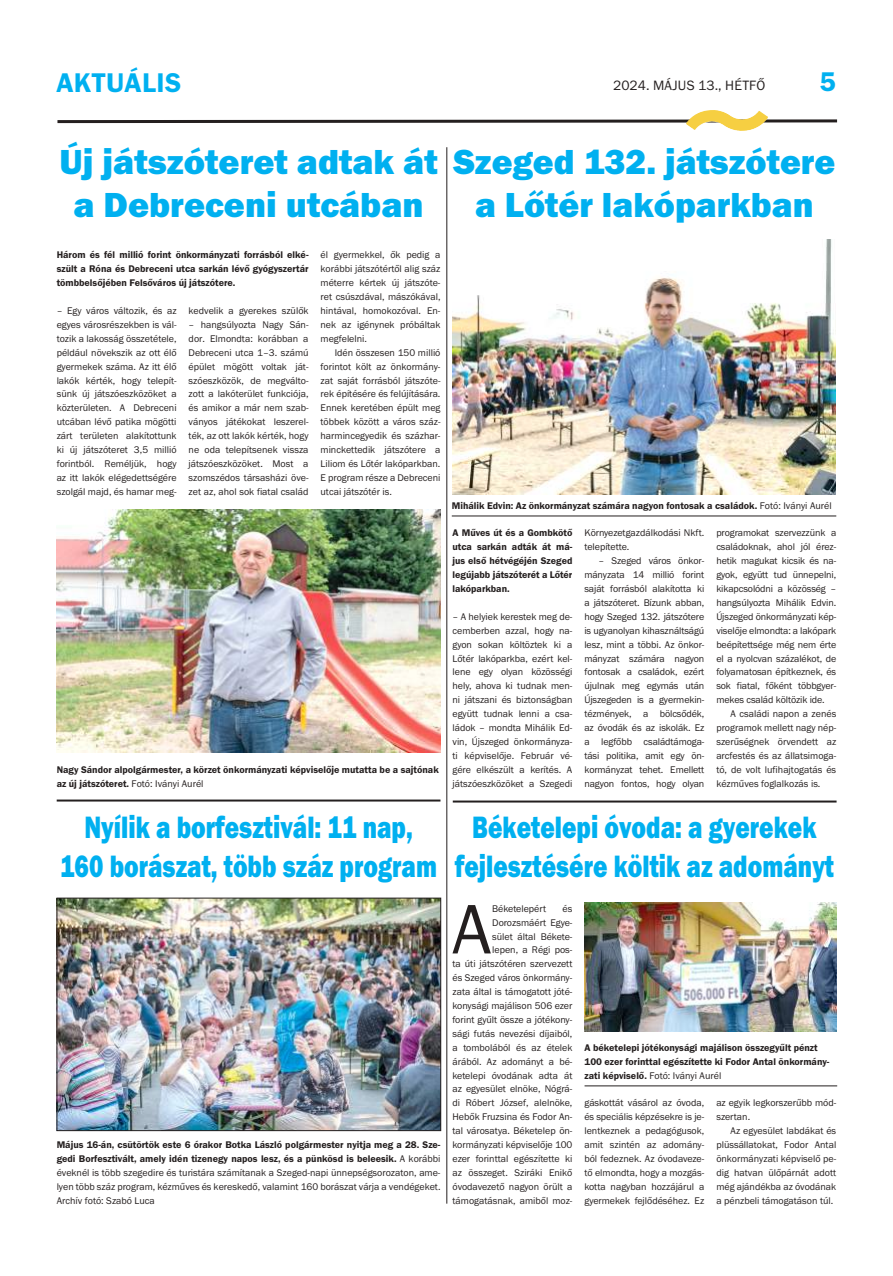
<style>
.page{position:relative;width:893px;height:1276px;background:#fff}
.page>*{position:absolute;margin:0;border:0;box-sizing:border-box;transform-origin:0 0}
.t1{font:72.5px "Franklin Gothic Reg OT";color:#241f1f}
.t2{font:36px/43.2px "Franklin Gothic Hea OT";color:#00b0f0}
.t3{font:32px/38.4px "Franklin Gothic Hea OT";color:#00b0f0;text-align:center;scale:.77 1}
.t4{font:28px "Franklin Gothic Dem OT";letter-spacing:.015em;color:#00b0f0}
.t5{font:14px "Franklin Gothic Reg OT";letter-spacing:.015em;color:#241f1f}
.t6{font:10px/13.9px "Franklin Gothic Reg OT";color:#241f1f;text-align:justify}
.t7{font:10px/13.9px "Franklin Gothic Dem OT";color:#241f1f}
.s1{font-family:"Franklin Gothic Reg OT"}
.s2{font-family:"Franklin Gothic Dem OT"}
</style>
<div class="page">
<svg style="left:57px;top:119px;width:781px;height:5px"></svg>
<img style="left:686px;top:111px;width:82px;height:20px">
<img style="left:59px;top:899px;width:380px;height:229px">
<div style="left:57px;top:897px;width:384px;height:233px;border:1px solid #241f1f"></div>
<hr style="left:57px;top:799px;width:383px;height:2px;background:#241f1f">
<hr style="left:453px;top:800px;width:384px;height:2px;background:#241f1f">
<hr style="left:447px;top:147px;width:1px;height:1056px;background:#241f1f">
<img style="left:584px;top:902px;width:252px;height:129px">
<img style="left:57px;top:509px;width:383px;height:243px">
<img style="left:452px;top:239px;width:383px;height:255px">
<hr style="left:585px;top:1085px;width:252px;height:1px;background:#241f1f">
<hr style="left:452px;top:515px;width:384px;height:1px;background:#241f1f">
<h3 class="t4" style="left:57px;top:67px;width:126px">AKTUÁLIS</h3>
<h3 class="t5" style="left:613px;top:78px;width:154px">2024. MÁJUS 13., HÉTFŐ</h3>
<h3 class="t4" style="left:820px;top:65px;width:18px">5</h3>
<h2 class="t2" style="left:73px;top:141px;width:763px;text-indent:-14px">Új játszóteret adtak át Szeged 132. játszótere a Debreceni utcában</h2>
<h2 class="t2" style="left:475px;top:184px;width:340px">a Lőtér lakóparkban</h2>
<p class="t7" style="left:57px;top:248px;width:253px;text-align:justify">Három és fél millió forint önkormányzati forrásból elké&shy;szült a Róna és Debreceni utca sarkán lévő gyógyszertár tömbbelsőjében Felsőváros új játszótere.</p>
<p class="t6" style="left:57px;top:304px;width:121px">– Egy város változik, és az egyes városrészekben is vál&shy;tozik a lakosság összetétele, például növekszik az ott élő gyermekek száma. Az itt élő lakók kérték, hogy telepít&shy;sünk új játszóeszközöket a közterületen. A Debreceni utcában lévő patika mögötti zárt területen alakítottunk ki új játszóteret 3,5 millió forintból. Reméljük, hogy az itt lakók elégedettségére szolgál majd, és hamar meg-</p>
<p class="t6" style="left:189px;top:304px;width:121px">kedvelik a gyerekes szülők</p>
<p class="t6" style="left:189px;top:318px;width:121px">– hangsúlyozta Nagy Sán&shy;dor. Elmondta: korábban a Debreceni utca 1–3. számú épület mögött voltak ját&shy;szóeszközök, de megválto&shy;zott a lakóterület funkciója, és amikor a már nem szab&shy;ványos játékokat leszerel&shy;ték, az ott lakók kérték, hogy ne oda telepítsenek vissza játszóeszközöket. Most a szomszédos társasházi öve&shy;zet az, ahol sok fiatal család</p>
<p class="t6" style="left:321px;top:248px;width:121px">él gyermekkel, ők pedig a korábbi játszótértől alig száz méterre kértek új játszóte&shy;ret csúszdával, mászókával, hintával, homokozóval. En&shy;nek az igénynek próbáltak megfelelni.</p>
<p class="t6" style="left:321px;top:345px;width:121px;text-indent:14px">Idén összesen 150 millió forintot költ az önkormány&shy;zat saját forrásból játszóte&shy;rek építésére és felújítására.<br>Ennek keretében épült meg többek között a város száz&shy;harmincegyedik és százhar&shy;minckettedik játszótere a Liliom és Lőtér lakóparkban.<br>E program része a Debreceni utcai játszótér is.</p>
<p class="t7" style="left:57px;top:762px;width:384px">Nagy Sándor alpolgármester, a körzet önkormányzati képviselője mutatta be a sajtónak az új játszóteret. <span class="s1">Fotó: Iványi Aurél</span></p>
<h3 class="t3" style="left:60px;top:808px;width:491px">Nyílik a borfesztivál: 11 nap,<br>160 borászat, több száz program</h3>
<p class="t7" style="left:57px;top:1137px;width:385px">Május 16-án, csütörtök este 6 órakor Botka László polgármester nyitja meg a 28. Sze&shy;gedi Borfesztivált, amely idén tizenegy napos lesz, és a pünkösd is beleesik. <span class="s1">A korábbi</span></p>
<p class="t6" style="left:57px;top:1165px;width:385px">éveknél is több szegedire és turistára számítanak a Szeged-napi ünnepségsorozaton, ame&shy;lyen több száz program, kézműves és kereskedő, valamint 160 borászat várja a vendégeket.<br>Archív fotó: Szabó Luca</p>
<p class="t7" style="left:452px;top:498px;width:381px">Mihálik Edvin: Az önkormányzat számára nagyon fontosak a családok. <span class="s1">Fotó: Iványi Aurél</span></p>
<p class="t7" style="left:452px;top:526px;width:121px;text-align:justify">A Műves út és a Gombkötő utca sarkán adták át má&shy;jus első hétvégéjén Szeged legújabb játszóterét a Lőtér lakóparkban.</p>
<p class="t6" style="left:452px;top:609px;width:121px">– A helyiek kerestek meg de&shy;cemberben azzal, hogy na&shy;gyon sokan költöztek ki a Lőtér lakóparkba, ezért kel&shy;lene egy olyan közösségi hely, ahova ki tudnak men&shy;ni játszani és biztonságban együtt tudnak lenni a csa&shy;ládok – mondta Mihálik Ed&shy;vin, Újszeged önkormányza&shy;ti képviselője. Február vé&shy;gére elkészült a kerítés. A játszóeszközöket a Szegedi</p>
<p class="t6" style="left:584px;top:526px;width:121px">Környezetgazdálkodási Nkft. telepítette.</p>
<p class="t6" style="left:584px;top:554px;width:121px;text-indent:14px">– Szeged város önkor&shy;mányzata 14 millió forint saját forrásból alakította ki a játszóteret. Bízunk abban, hogy Szeged 132. játszótere is ugyanolyan kihasználtságú lesz, mint a többi. Az önkor&shy;mányzat számára nagyon fontosak a családok, ezért újulnak meg egymás után Újszegeden is a gyermekin&shy;tézmények, a bölcsődék, az óvodák és az iskolák. Ez a legfőbb családtámoga&shy;tási politika, amit egy ön&shy;kormányzat tehet. Emellett nagyon fontos, hogy olyan</p>
<p class="t6" style="left:716px;top:526px;width:121px">programokat szervezzünk a családoknak, ahol jól érez&shy;hetik magukat kicsik és na&shy;gyok, együtt tud ünnepelni, kikapcsolódni a közösség – hangsúlyozta Mihálik Edvin.<br>Újszeged önkormányzati kép&shy;viselője elmondta: a lakópark beépítettsége még nem érte el a nyolcvan százalékot, de folyamatosan építkeznek, és sok fiatal, főként többgyer&shy;mekes család költözik ide.</p>
<p class="t6" style="left:716px;top:706px;width:121px;text-indent:14px">A családi napon a zenés programok mellett nagy nép&shy;szerűségnek örvendett az arcfestés és az állatsimoga&shy;tó, de volt lufihajtogatás és kézműves foglalkozás is.</p>
<h3 class="t3" style="left:455px;top:808px;width:494px">Béketelepi óvoda: a gyerekek fejlesztésére költik az adományt</h3>
<h1 class="t1" style="left:452px;top:888px;width:41px">A</h1>
<p class="t6" style="left:492px;top:901px;width:55px">Béketelepért</p>
<p class="t6" style="left:452px;top:901px;width:121px;text-align:right">és<br>Dorozsmáért Egye-<br>sület által Békete-<br>lepen, a Régi pos-<br>ta úti játszótéren szervezett és Szeged város önkormány&shy;zata által is támogatott jóté&shy;konysági majálison 506 ezer forint gyűlt össze a jótékony&shy;sági futás nevezési díjaiból, a tombolából és az ételek árából. Az adományt a bé&shy;ketelepi óvodának adta át az egyesület elnöke, Nógrá&shy;di Róbert József, alelnöke,<br>Hebők Fruzsina és Fodor An&shy;tal városatya. Béketelep ön&shy;kormányzati képviselője 100 ezer forinttal egészítette ki az összeget. Sziráki Enikő óvodavezető nagyon örült a támogatásnak, amiből moz-</p>
<p class="t7" style="left:585px;top:1040px;width:246px">A béketelepi jótékonysági majálison összegyűlt pénzt<br>100 ezer forinttal egészítette ki Fodor Antal önkormány-</p>
<p class="t6" style="left:585px;top:1068px;width:138px"><span class="s2">zati képviselő.</span> Fotó: Iványi Aurél</p>
<p class="t6" style="left:584px;top:1095px;width:121px">gáskottát vásárol az óvoda, és speciális képzésekre is je&shy;lentkeznek a pedagógusok, amit szintén az adomány&shy;ból fedeznek. Az óvodaveze&shy;tő elmondta, hogy a mozgás&shy;kotta nagyban hozzájárul a gyermekek fejlődéséhez. Ez</p>
<p class="t6" style="left:716px;top:1095px;width:121px">az egyik legkorszerűbb mód&shy;szertan.</p>
<p class="t6" style="left:716px;top:1123px;width:121px;text-indent:14px">Az egyesület labdákat és plüssállatokat, Fodor Antal önkormányzati képviselő pe&shy;dig hatvan ülőpárnát adott még ajándékba az óvodának a pénzbeli támogatáson túl.</p>
</div>
